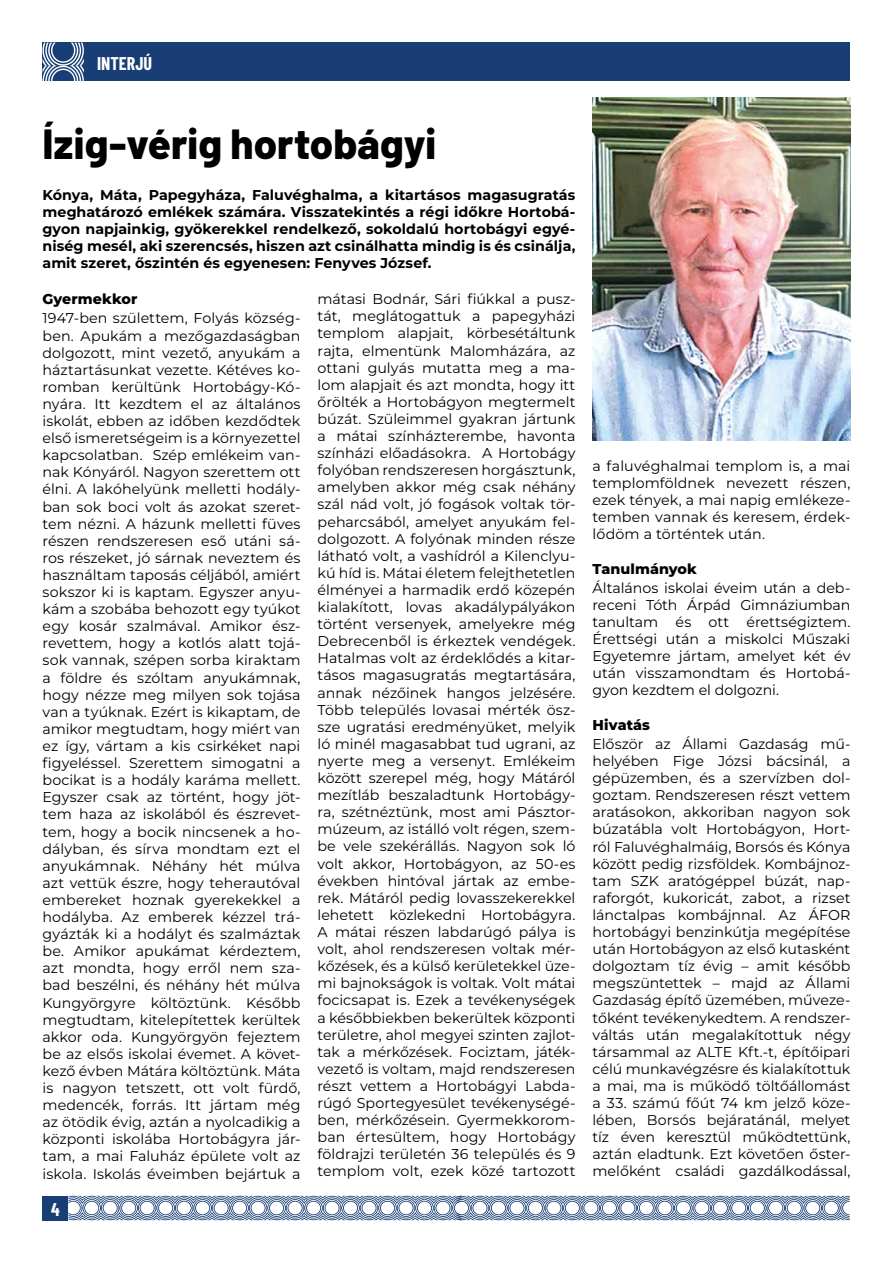
<style>
.page{position:relative;width:893px;height:1263px;background:#fff}
.page>*{position:absolute;margin:0;border:0;box-sizing:border-box;transform-origin:0 0}
.t1{font:800 42px "Barlow";letter-spacing:.005em;color:#000}
.t2{font:700 18px "Barlow Condensed";color:#fff}
.t3{font:14.25px/17.1px "Montserrat";color:#000;text-align:justify}
.t4{font:700 14.25px/17.1px "Montserrat";letter-spacing:.005em;color:#000;text-align:justify}
.t5{font:800 14.25px "Montserrat";letter-spacing:.005em;color:#000}
</style>
<div class="page">
<div style="left:43px;top:43px;width:807px;height:38px;background:#183e75"></div>
<svg style="left:43px;top:43px;width:41px;height:38px"></svg>
<svg style="left:68px;top:1196px;width:782px;height:24px"></svg>
<div style="left:43px;top:1196px;width:25px;height:24px;background:#183e75"></div>
<img style="left:592px;top:98px;width:258px;height:342px">
<p class="t2" style="left:97px;top:53px;width:56px">INTERJÚ</p>
<h1 class="t1" style="left:43px;top:112px;width:395px">Ízig-vérig hortobágyi</h1>
<p class="t4" style="left:43px;top:186px;width:534px">Kónya, Máta, Papegyháza, Faluvéghalma, a kitartásos magasugratás meghatározó emlékek számára. Visszatekintés a régi időkre Hortobá&shy;gyon napjainkig, gyökerekkel rendelkező, sokoldalú hortobágyi egyé&shy;niség mesél, aki szerencsés, hiszen azt csinálhatta mindig is és csinálja, amit szeret, őszintén és egyenesen: Fenyves József.</p>
<p class="t5" style="left:43px;top:290px;width:96px">Gyermekkor</p>
<p class="t3" style="left:43px;top:309px;width:259px">1947-ben születtem, Folyás község&shy;ben. Apukám a mezőgazdaságban dolgozott, mint vezető, anyukám a háztartásunkat vezette. Kétéves ko&shy;romban kerültünk Hortobágy-Kó&shy;nyára. Itt kezdtem el az általános iskolát, ebben az időben kezdődtek első ismeretségeim is a környezettel kapcsolatban. Szép emlékeim van&shy;nak Kónyáról. Nagyon szerettem ott élni. A lakóhelyünk melletti hodály&shy;ban sok boci volt ás azokat szeret&shy;tem nézni. A házunk melletti füves részen rendszeresen eső utáni sá&shy;ros részeket, jó sárnak neveztem és használtam taposás céljából, amiért sokszor ki is kaptam. Egyszer anyu&shy;kám a szobába behozott egy tyúkot egy kosár szalmával. Amikor ész&shy;revettem, hogy a kotlós alatt tojá&shy;sok vannak, szépen sorba kiraktam a földre és szóltam anyukámnak, hogy nézze meg milyen sok tojása van a tyúknak. Ezért is kikaptam, de amikor megtudtam, hogy miért van ez így, vártam a kis csirkéket napi figyeléssel. Szerettem simogatni a bocikat is a hodály karáma mellett.<br>Egyszer csak az történt, hogy jöt&shy;tem haza az iskolából és észrevet&shy;tem, hogy a bocik nincsenek a ho&shy;dályban, és sírva mondtam ezt el anyukámnak. Néhány hét múlva azt vettük észre, hogy teherautóval embereket hoznak gyerekekkel a hodályba. Az emberek kézzel trá&shy;gyázták ki a hodályt és szalmáztak be. Amikor apukámat kérdeztem, azt mondta, hogy erről nem sza&shy;bad beszélni, és néhány hét múlva Kungyörgyre költöztünk. Később megtudtam, kitelepítettek kerültek akkor oda. Kungyörgyön fejeztem be az elsős iskolai évemet. A követ&shy;kező évben Mátára költöztünk. Máta is nagyon tetszett, ott volt fürdő, medencék, forrás. Itt jártam még az ötödik évig, aztán a nyolcadikig a központi iskolába Hortobágyra jár&shy;tam, a mai Faluház épülete volt az iskola. Iskolás éveimben bejártuk a</p>
<p class="t2" style="left:51px;top:1198px;width:10px">4</p>
<p class="t3" style="left:317px;top:290px;width:259px">mátasi Bodnár, Sári fiúkkal a pusz&shy;tát, meglátogattuk a papegyházi templom alapjait, körbesétáltunk rajta, elmentünk Malomházára, az ottani gulyás mutatta meg a ma&shy;lom alapjait és azt mondta, hogy itt őrölték a Hortobágyon megtermelt búzát. Szüleimmel gyakran jártunk a mátai színházterembe, havonta színházi előadásokra. A Hortobágy folyóban rendszeresen horgásztunk, amelyben akkor még csak néhány szál nád volt, jó fogások voltak tör&shy;peharcsából, amelyet anyukám fel&shy;dolgozott. A folyónak minden része látható volt, a vashídról a Kilenclyu&shy;kú híd is. Mátai életem felejthetetlen élményei a harmadik erdő közepén kialakított, lovas akadálypályákon történt versenyek, amelyekre még Debrecenből is érkeztek vendégek.<br>Hatalmas volt az érdeklődés a kitar&shy;tásos magasugratás megtartására, annak nézőinek hangos jelzésére.<br>Több település lovasai mérték ös - sze ugratási eredményüket, melyik ló minél magasabbat tud ugrani, az nyerte meg a versenyt. Emlékeim között szerepel még, hogy Mátáról mezítláb beszaladtunk Hortobágy&shy;ra, szétnéztünk, most ami Pásztor&shy;múzeum, az istálló volt régen, szem&shy;be vele szekérállás. Nagyon sok ló volt akkor, Hortobágyon, az 50-es években hintóval jártak az embe&shy;rek. Mátáról pedig lovasszekerekkel lehetett közlekedni Hortobágyra.<br>A mátai részen labdarúgó pálya is volt, ahol rendszeresen voltak mér&shy;kőzések, és a külső kerületekkel üze&shy;mi bajnokságok is voltak. Volt mátai focicsapat is. Ezek a tevékenységek a későbbiekben bekerültek központi területre, ahol megyei szinten zajlot&shy;tak a mérkőzések. Fociztam, játék&shy;vezető is voltam, majd rendszeresen részt vettem a Hortobágyi Labda&shy;rúgó Sportegyesület tevékenységé&shy;ben, mérkőzésein. Gyermekkorom&shy;ban értesültem, hogy Hortobágy földrajzi területén 36 település és 9 templom volt, ezek közé tartozott</p>
<p class="t3" style="left:592px;top:457px;width:259px">a faluvéghalmai templom is, a mai templomföldnek nevezett részen, ezek tények, a mai napig emlékeze&shy;temben vannak és keresem, érdek&shy;lődöm a történtek után.</p>
<p class="t5" style="left:592px;top:559px;width:106px">Tanulmányok</p>
<p class="t3" style="left:592px;top:579px;width:259px">Általános iskolai éveim után a deb&shy;receni Tóth Árpád Gimnáziumban tanultam és ott érettségiztem.<br>Érettségi után a miskolci Műszaki Egyetemre jártam, amelyet két év után visszamondtam és Hortobá&shy;gyon kezdtem el dolgozni.</p>
<p class="t5" style="left:592px;top:715px;width:59px">Hivatás</p>
<p class="t3" style="left:592px;top:735px;width:259px">Először az Állami Gazdaság mű&shy;helyében Fige Józsi bácsinál, a gépüzemben, és a szervízben dol&shy;goztam. Rendszeresen részt vettem aratásokon, akkoriban nagyon sok búzatábla volt Hortobágyon, Hort&shy;ról Faluvéghalmáig, Borsós és Kónya között pedig rizsföldek. Kombájnoz&shy;tam SZK aratógéppel búzát, nap&shy;raforgót, kukoricát, zabot, a rizset lánctalpas kombájnnal. Az ÁFOR hortobágyi benzinkútja megépítése után Hortobágyon az első kutasként dolgoztam tíz évig – amit később megszüntettek – majd az Állami Gazdaság építő üzemében, műveze&shy;tőként tevékenykedtem. A rendszer&shy;váltás után megalakítottuk négy társammal az ALTE Kft.-t, építőipari célú munkavégzésre és kialakítottuk a mai, ma is működő töltőállomást a 33. számú főút 74 km jelző köze&shy;lében, Borsós bejáratánál, melyet tíz éven keresztül működtettünk, aztán eladtunk. Ezt követően őster&shy;melőként családi gazdálkodással,</p>
</div>
